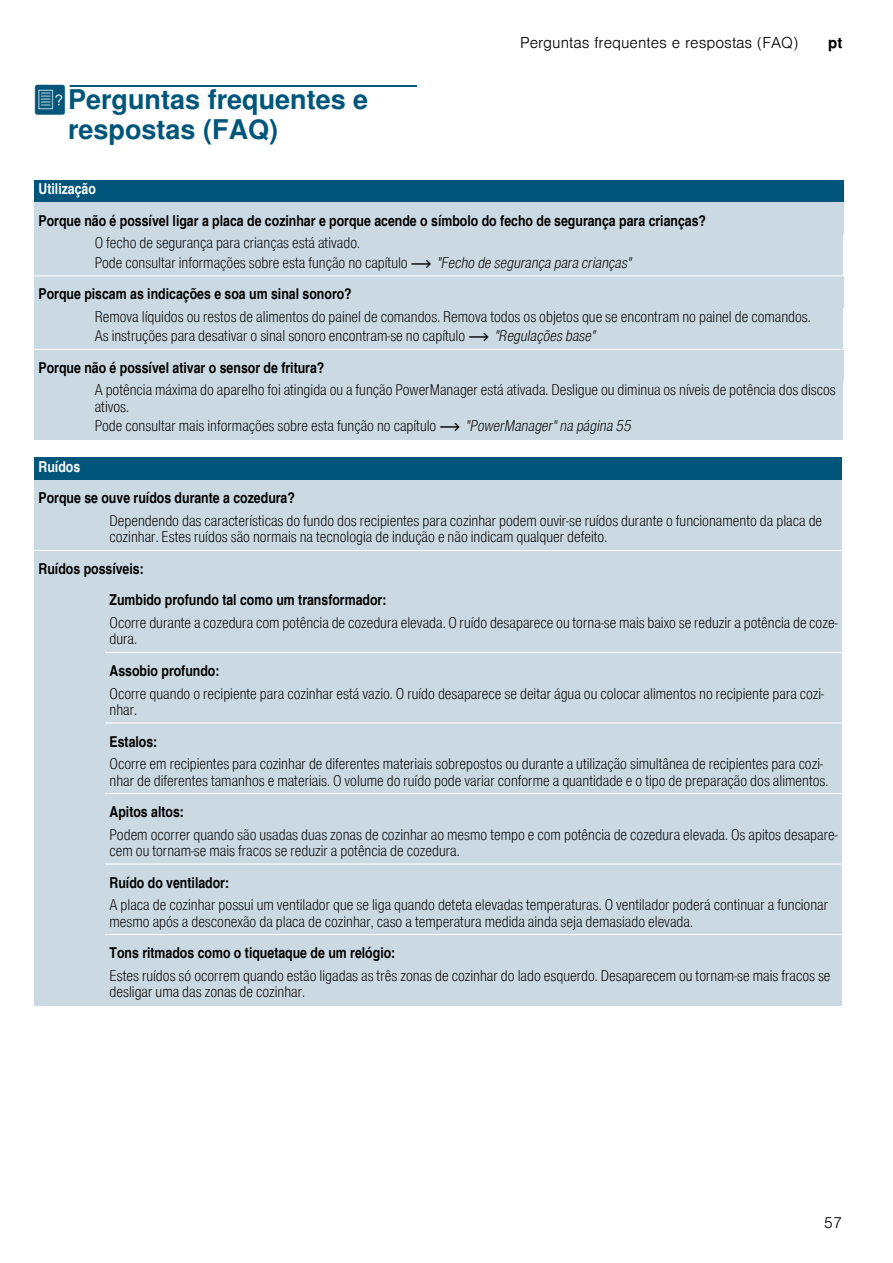
<style>
.page{position:relative;width:893px;height:1263px;background:#fff}
.page>*{position:absolute;margin:0;border:0;box-sizing:border-box;transform-origin:0 0}
.t1{font:700 27px/30px "Nimbus San L";color:#00567a}
.t2{font:15px/16.5px "Nimbus San L Lig Con";color:#000}
.t3{font:15px/31.5px "Nimbus San L Bol Con";color:#000}
.t4{font:300 15px "Nimbus San L";color:#000}
.t5{font:15px "Nimbus San L Bol Con";color:#fff}
.t6{font:700 15px "Nimbus San L";color:#000}
.s1{font-family:"BSH Symb PG2";font-weight:400}
.s2{font-family:"BSH Symb PH1"}
.s3{font-family:"Nimbus San L Lig Con Ita"}
</style>
<div class="page">
<div style="left:70px;top:85px;width:347px;height:2px;border:1px solid #00567a"></div>
<div style="left:34px;top:180px;width:809px;height:22px;background:#00567a"></div>
<div style="left:34px;top:202px;width:809px;height:32px;background:#cbd9e3"></div>
<div style="left:34px;top:234px;width:56px;height:42px;background:#cbd9e3"></div>
<div style="left:90px;top:234px;width:753px;height:42px;background:#cbd9e3"></div>
<div style="left:34px;top:276px;width:809px;height:31px;background:#cbd9e3"></div>
<div style="left:34px;top:307px;width:56px;height:42px;background:#cbd9e3"></div>
<div style="left:90px;top:307px;width:753px;height:42px;background:#cbd9e3"></div>
<div style="left:34px;top:349px;width:809px;height:32px;background:#cbd9e3"></div>
<div style="left:34px;top:381px;width:56px;height:58px;background:#cbd9e3"></div>
<div style="left:90px;top:381px;width:753px;height:58px;background:#cbd9e3"></div>
<div style="left:34px;top:457px;width:808px;height:23px;background:#00567a"></div>
<div style="left:34px;top:480px;width:808px;height:31px;background:#cbd9e3"></div>
<div style="left:34px;top:511px;width:71px;height:39px;background:#cbd9e3"></div>
<div style="left:105px;top:511px;width:737px;height:39px;background:#cbd9e3"></div>
<div style="left:34px;top:550px;width:808px;height:32px;background:#cbd9e3"></div>
<div style="left:34px;top:582px;width:71px;height:31px;background:#cbd9e3"></div>
<div style="left:105px;top:582px;width:737px;height:31px;background:#cbd9e3"></div>
<div style="left:34px;top:613px;width:71px;height:39px;background:#cbd9e3"></div>
<div style="left:105px;top:613px;width:737px;height:39px;background:#cbd9e3"></div>
<div style="left:34px;top:652px;width:71px;height:32px;background:#cbd9e3"></div>
<div style="left:105px;top:652px;width:737px;height:32px;background:#cbd9e3"></div>
<div style="left:34px;top:684px;width:71px;height:39px;background:#cbd9e3"></div>
<div style="left:105px;top:684px;width:737px;height:39px;background:#cbd9e3"></div>
<div style="left:34px;top:723px;width:71px;height:31px;background:#cbd9e3"></div>
<div style="left:105px;top:723px;width:737px;height:31px;background:#cbd9e3"></div>
<div style="left:34px;top:754px;width:71px;height:39px;background:#cbd9e3"></div>
<div style="left:105px;top:754px;width:737px;height:39px;background:#cbd9e3"></div>
<div style="left:34px;top:793px;width:71px;height:32px;background:#cbd9e3"></div>
<div style="left:105px;top:793px;width:737px;height:32px;background:#cbd9e3"></div>
<div style="left:34px;top:825px;width:71px;height:39px;background:#cbd9e3"></div>
<div style="left:105px;top:825px;width:737px;height:39px;background:#cbd9e3"></div>
<div style="left:34px;top:864px;width:71px;height:31px;background:#cbd9e3"></div>
<div style="left:105px;top:864px;width:737px;height:31px;background:#cbd9e3"></div>
<div style="left:34px;top:895px;width:71px;height:39px;background:#cbd9e3"></div>
<div style="left:105px;top:895px;width:737px;height:39px;background:#cbd9e3"></div>
<div style="left:34px;top:934px;width:71px;height:32px;background:#cbd9e3"></div>
<div style="left:105px;top:934px;width:737px;height:32px;background:#cbd9e3"></div>
<div style="left:34px;top:966px;width:71px;height:39px;background:#cbd9e3"></div>
<div style="left:105px;top:966px;width:737px;height:39px;background:#cbd9e3"></div>
<hr style="left:34px;top:275px;width:809px;height:1px;background:#fff">
<hr style="left:34px;top:349px;width:809px;height:1px;background:#fff">
<hr style="left:34px;top:550px;width:808px;height:1px;background:#fff">
<hr style="left:105px;top:652px;width:737px;height:1px;background:#fff">
<hr style="left:105px;top:722px;width:737px;height:1px;background:#fff">
<hr style="left:105px;top:793px;width:737px;height:1px;background:#fff">
<hr style="left:105px;top:863px;width:737px;height:1px;background:#fff">
<hr style="left:105px;top:934px;width:737px;height:1px;background:#fff">
<p class="t4" style="left:520px;top:33px;width:279px">Perguntas frequentes e respostas (FAQ)</p>
<p class="t6" style="left:828px;top:34px;width:16px">pt</p>
<h1 class="t1" style="left:68px;top:84px;width:302px;text-indent:-34px"><span class="s1">{</span>Perguntas frequentes e respostas (FAQ)</h1>
<p class="t5" style="left:39px;top:180px;width:59px">Utilização</p>
<p class="t3" style="left:39px;top:204px;width:669px">Porque não é possível ligar a placa de cozinhar e porque acende o símbolo do fecho de segurança para crianças?</p>
<p class="t2" style="left:95px;top:233px;width:538px;line-height:19.5px">O fecho de segurança para crianças está ativado.<br>Pode consultar informações sobre esta função no capítulo <span class="s2">~</span> <span class="s3">"Fecho de segurança para crianças"</span></p>
<p class="t3" style="left:39px;top:278px;width:315px">Porque piscam as indicações e soa um sinal sonoro?</p>
<p class="t2" style="left:95px;top:306px;width:717px;line-height:19.5px">Remova líquidos ou restos de alimentos do painel de comandos. Remova todos os objetos que se encontram no painel de comandos.<br>As instruções para desativar o sinal sonoro encontram-se no capítulo <span class="s2">~</span> <span class="s3">"Regulações base"</span></p>
<p class="t3" style="left:39px;top:351px;width:287px">Porque não é possível ativar o sensor de fritura?</p>
<p class="t2" style="left:95px;top:381px;width:742px">A potência máxima do aparelho foi atingida ou a função PowerManager está ativada. Desligue ou diminua os níveis de potência dos discos ativos.</p>
<p class="t2" style="left:95px;top:417px;width:538px">Pode consultar mais informações sobre esta função no capítulo <span class="s2">~</span> <span class="s3">"PowerManager" na página 55</span></p>
<p class="t5" style="left:39px;top:457px;width:43px">Ruídos</p>
<p class="t3" style="left:39px;top:482px;width:258px">Porque se ouve ruídos durante a cozedura?</p>
<p class="t2" style="left:109px;top:512px;width:714px">Dependendo das características do fundo dos recipientes para cozinhar podem ouvir-se ruídos durante o funcionamento da placa de cozinhar. Estes ruídos são normais na tecnologia de indução e não indicam qualquer defeito.</p>
<p class="t3" style="left:109px;top:552px;width:278px;text-indent:-71px">Ruídos possíveis:<br>Zumbido profundo tal como um transformador:</p>
<p class="t2" style="left:109px;top:614px;width:729px">Ocorre durante a cozedura com potência de cozedura elevada. O ruído desaparece ou torna-se mais baixo se reduzir a potência de coze&shy;dura.</p>
<p class="t3" style="left:109px;top:654px;width:112px">Assobio profundo:</p>
<p class="t2" style="left:109px;top:684px;width:716px">Ocorre quando o recipiente para cozinhar está vazio. O ruído desaparece se deitar água ou colocar alimentos no recipiente para cozi&shy;nhar.</p>
<p class="t3" style="left:109px;top:725px;width:49px">Estalos:</p>
<p class="t2" style="left:109px;top:755px;width:720px">Ocorre em recipientes para cozinhar de diferentes materiais sobrepostos ou durante a utilização simultânea de recipientes para cozi&shy;nhar de diferentes tamanhos e materiais. O volume do ruído pode variar conforme a quantidade e o tipo de preparação dos alimentos.</p>
<p class="t3" style="left:109px;top:795px;width:76px">Apitos altos:</p>
<p class="t2" style="left:109px;top:825px;width:729px">Podem ocorrer quando são usadas duas zonas de cozinhar ao mesmo tempo e com potência de cozedura elevada. Os apitos desapare&shy;cem ou tornam-se mais fracos se reduzir a potência de cozedura.</p>
<p class="t3" style="left:109px;top:866px;width:121px">Ruído do ventilador:</p>
<p class="t2" style="left:109px;top:896px;width:720px">A placa de cozinhar possui um ventilador que se liga quando deteta elevadas temperaturas. O ventilador poderá continuar a funcionar mesmo após a desconexão da placa de cozinhar, caso a temperatura medida ainda seja demasiado elevada.</p>
<p class="t3" style="left:109px;top:936px;width:287px">Tons ritmados como o tiquetaque de um relógio:</p>
<p class="t2" style="left:109px;top:966px;width:722px">Estes ruídos só ocorrem quando estão ligadas as três zonas de cozinhar do lado esquerdo. Desaparecem ou tornam-se mais fracos se desligar uma das zonas de cozinhar.</p>
<p class="t4" style="left:824px;top:1212px;width:20px">57</p>
</div>
